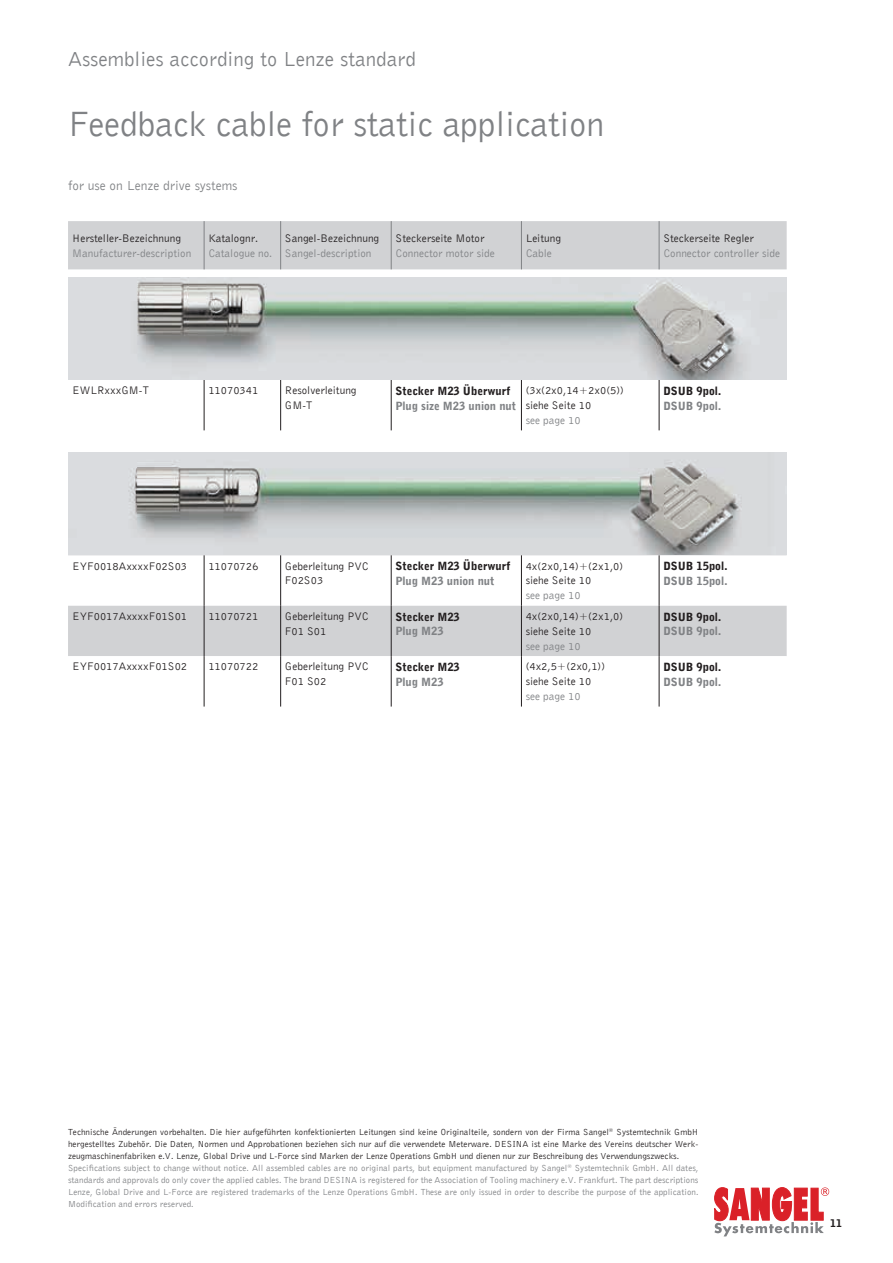
<style>
.page{position:relative;width:893px;height:1263px;background:#fff}
.page>*{position:absolute;margin:0;border:0;box-sizing:border-box;transform-origin:0 0}
.t1{font:36px "Bell Gothic BT Roman";letter-spacing:-.01em;color:#808285}
.t2{font:21px "Bell Gothic BT Roman";color:#808285}
.t3{font:13.5px "Bell Gothic BT Roman";color:#808285}
.t4{font:11.25px/14.9px "Bell Gothic BT Roman";color:#231f20}
.t5{font:11.25px "Bell Gothic BT Roman";color:#808285}
.t6{font:11.25px "Bell Gothic BT Black";color:#231f20}
.t7{font:11.25px "Bell Gothic BT Black";color:#808285}
.t8{font:10.5px "Bell Gothic BT Black";color:#231f20}
.t9{font:9px/12px "Bell Gothic BT Roman";letter-spacing:.005em;color:#808285}
.s1{color:#231f20}
</style>
<div class="page">
<svg style="left:714px;top:1187px;width:115px;height:49px"></svg>
<svg style="left:68px;top:221px;width:719px;height:159px;fill:#d1d2d4"></svg>
<svg style="left:68px;top:380px;width:719px;height:326px"></svg>
<hr style="left:204px;top:221px;width:1px;height:48px;background:#808285">
<hr style="left:280px;top:221px;width:1px;height:48px;background:#808285">
<hr style="left:391px;top:221px;width:1px;height:48px;background:#808285">
<hr style="left:521px;top:221px;width:1px;height:48px;background:#808285">
<hr style="left:659px;top:221px;width:1px;height:48px;background:#808285">
<hr style="left:204px;top:555px;width:1px;height:51px;background:#231f20">
<hr style="left:204px;top:606px;width:1px;height:50px;background:#231f20">
<hr style="left:280px;top:555px;width:1px;height:51px;background:#231f20">
<hr style="left:280px;top:606px;width:1px;height:50px;background:#231f20">
<hr style="left:391px;top:555px;width:1px;height:51px;background:#231f20">
<hr style="left:391px;top:606px;width:1px;height:50px;background:#231f20">
<hr style="left:521px;top:555px;width:1px;height:51px;background:#231f20">
<hr style="left:521px;top:606px;width:1px;height:50px;background:#231f20">
<hr style="left:659px;top:555px;width:1px;height:51px;background:#231f20">
<hr style="left:659px;top:606px;width:1px;height:50px;background:#231f20">
<hr style="left:204px;top:380px;width:1px;height:50px;background:#231f20">
<hr style="left:280px;top:380px;width:1px;height:50px;background:#231f20">
<hr style="left:391px;top:380px;width:1px;height:50px;background:#231f20">
<hr style="left:521px;top:380px;width:1px;height:50px;background:#231f20">
<hr style="left:659px;top:380px;width:1px;height:50px;background:#231f20">
<hr style="left:204px;top:656px;width:1px;height:50px;background:#231f20">
<hr style="left:280px;top:656px;width:1px;height:50px;background:#231f20">
<hr style="left:391px;top:656px;width:1px;height:50px;background:#231f20">
<hr style="left:521px;top:656px;width:1px;height:50px;background:#231f20">
<hr style="left:659px;top:656px;width:1px;height:50px;background:#231f20">
<img style="left:68px;top:453px;width:719px;height:102px">
<img style="left:68px;top:277px;width:719px;height:102px">
<h2 class="t2" style="left:68px;top:46px;width:349px">Assemblies according to Lenze standard</h2>
<h1 class="t1" style="left:68px;top:102px;width:538px">Feedback cable for static application</h1>
<h3 class="t3" style="left:68px;top:177px;width:171px">for use on Lenze drive systems</h3>
<p class="t4" style="left:72px;top:230px;width:110px">Hersteller-Bezeichnung</p>
<p class="t5" style="left:72px;top:246px;width:121px">Manufacturer-description</p>
<p class="t4" style="left:208px;top:230px;width:51px">Katalognr.</p>
<p class="t5" style="left:208px;top:246px;width:66px">Catalogue no.</p>
<p class="t4" style="left:285px;top:230px;width:96px">Sangel-Bezeichnung</p>
<p class="t5" style="left:285px;top:246px;width:88px">Sangel-description</p>
<p class="t4" style="left:395px;top:230px;width:91px">Steckerseite Motor</p>
<p class="t5" style="left:395px;top:246px;width:101px">Connector motor side</p>
<p class="t4" style="left:526px;top:230px;width:37px">Leitung</p>
<p class="t5" style="left:526px;top:246px;width:28px">Cable</p>
<p class="t4" style="left:663px;top:230px;width:92px">Steckerseite Regler</p>
<p class="t5" style="left:663px;top:246px;width:118px">Connector controller side</p>
<p class="t4" style="left:72px;top:383px;width:78px">EWLRxxxGM-T</p>
<p class="t4" style="left:208px;top:383px;width:52px">11070341</p>
<p class="t4" style="left:285px;top:383px;width:73px">Resolverleitung<br>GM-T</p>
<p class="t6" style="left:395px;top:384px;width:117px">Stecker M23 Überwurf</p>
<p class="t7" style="left:395px;top:399px;width:122px">Plug size M23 union nut</p>
<p class="t4" style="left:526px;top:383px;width:100px">(3x(2x0,14+2x0(5)) siehe Seite 10</p>
<p class="t5" style="left:526px;top:413px;width:57px">see page 10</p>
<p class="t6" style="left:663px;top:384px;width:60px">DSUB 9pol.</p>
<p class="t7" style="left:663px;top:399px;width:60px">DSUB 9pol.</p>
<p class="t4" style="left:72px;top:558px;width:116px">EYF0018AxxxxF02S03</p>
<p class="t4" style="left:208px;top:558px;width:52px">11070726</p>
<p class="t4" style="left:285px;top:558px;width:85px">Geberleitung PVC<br>F02S03</p>
<p class="t6" style="left:395px;top:559px;width:117px">Stecker M23 Überwurf</p>
<p class="t7" style="left:395px;top:574px;width:101px">Plug M23 union nut</p>
<p class="t4" style="left:72px;top:608px;width:116px">EYF0017AxxxxF01S01</p>
<p class="t4" style="left:208px;top:608px;width:52px">11070721</p>
<p class="t4" style="left:285px;top:608px;width:85px">Geberleitung PVC<br>F01 S01</p>
<p class="t6" style="left:395px;top:609px;width:66px">Stecker M23</p>
<p class="t7" style="left:395px;top:624px;width:50px">Plug M23</p>
<p class="t4" style="left:72px;top:659px;width:116px">EYF0017AxxxxF01S02</p>
<p class="t4" style="left:208px;top:659px;width:52px">11070722</p>
<p class="t4" style="left:285px;top:659px;width:85px">Geberleitung PVC<br>F01 S02</p>
<p class="t6" style="left:395px;top:660px;width:66px">Stecker M23</p>
<p class="t7" style="left:395px;top:675px;width:50px">Plug M23</p>
<p class="t4" style="left:526px;top:558px;width:99px">4x(2x0,14)+(2x1,0) siehe Seite 10</p>
<p class="t5" style="left:526px;top:589px;width:57px">see page 10</p>
<p class="t4" style="left:526px;top:608px;width:99px">4x(2x0,14)+(2x1,0) siehe Seite 10</p>
<p class="t5" style="left:526px;top:639px;width:57px">see page 10</p>
<p class="t4" style="left:526px;top:659px;width:81px">(4x2,5+(2x0,1)) siehe Seite 10</p>
<p class="t5" style="left:526px;top:689px;width:57px">see page 10</p>
<p class="t6" style="left:663px;top:559px;width:66px">DSUB 15pol.</p>
<p class="t7" style="left:663px;top:574px;width:66px">DSUB 15pol.</p>
<p class="t6" style="left:663px;top:609px;width:60px">DSUB 9pol.</p>
<p class="t7" style="left:663px;top:624px;width:60px">DSUB 9pol.</p>
<p class="t6" style="left:663px;top:660px;width:60px">DSUB 9pol.</p>
<p class="t7" style="left:663px;top:675px;width:60px">DSUB 9pol.</p>
<p class="t9" style="left:68px;top:1126px;width:632px"><span class="s1">Technische Änderungen vorbehalten. Die hier aufgeführten konfektionierten Leitungen sind keine Originalteile, sondern von der Firma Sangel</span><sup>®</sup> <span class="s1">Systemtechnik GmbH hergestelltes Zubehör. Die Daten, Normen und Approbationen beziehen sich nur auf die verwendete Meterware. DESINA ist eine Marke des Vereins deutscher Werk&shy;zeugmaschinenfabriken e.V. Lenze, Global Drive und L-Force sind Marken der Lenze Operations GmbH und dienen nur zur Beschreibung des Verwendungszwecks.<br></span>Specifications subject to change without notice. All assembled cables are no original parts, but equipment manufactured by Sangel<sup>®</sup> Systemtechnik GmbH. All dates, standards and approvals do only cover the applied cables. The brand DESINA is registered for the Association of Tooling machinery e.V. Frankfurt. The part descriptions Lenze, Global Drive and L-Force are registered trademarks of the Lenze Operations GmbH. These are only issued in order to describe the purpose of the application.<br>Modification and errors reserved.</p>
<p class="t8" style="left:830px;top:1217px;width:13px">11</p>
</div>
